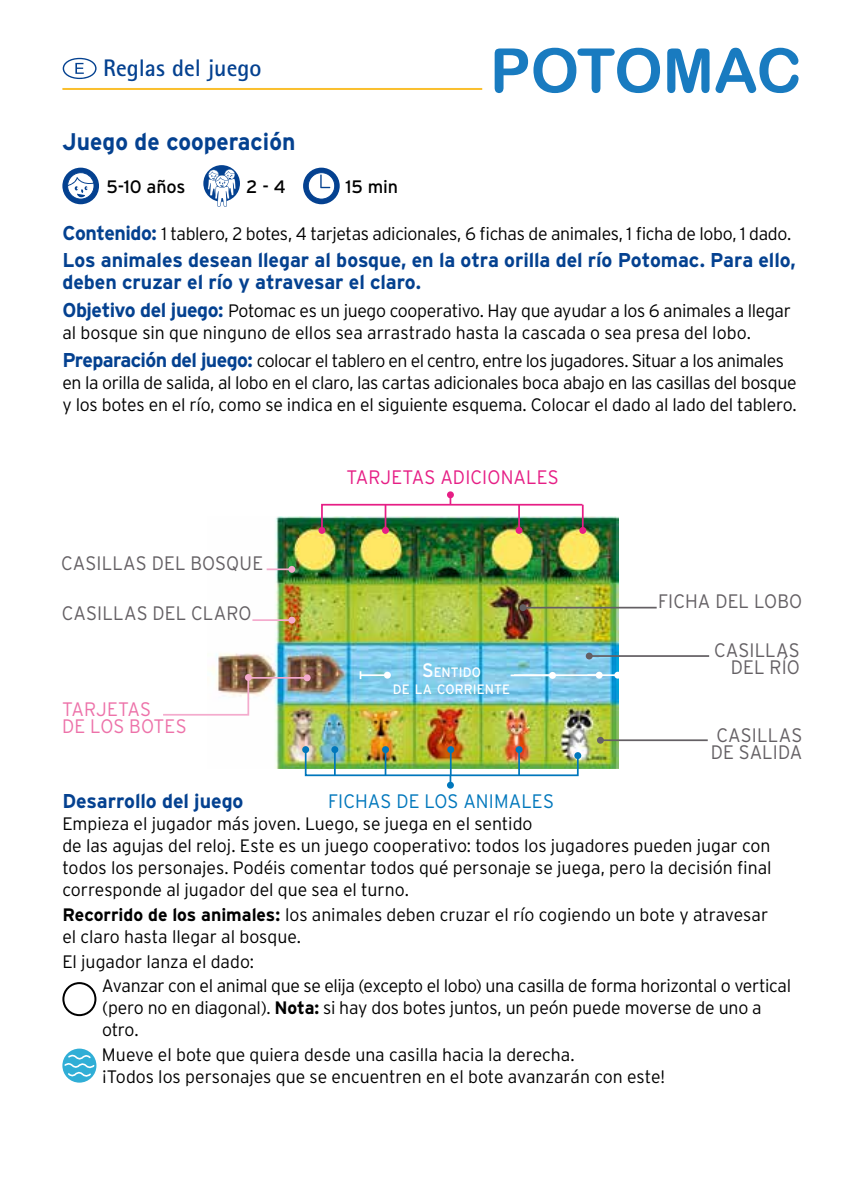
<style>
.page{position:relative;width:851px;height:1191px;background:#fff}
.page>*{position:absolute;margin:0;border:0;box-sizing:border-box;transform-origin:0 0}
.t1{font:61.2px "Arial Rounded MT Bold";letter-spacing:-.005em;color:#197bc0}
.t2{font:700 24px "Interstate";color:#044190;scale:.95 1}
.t3{font:700 24px "Agfa Rotis Sans Serif";color:#044190}
.t4{font:700 20px/22px "Interstate";letter-spacing:-.005em;color:#044190}
.t5{font:300 19.4px/17.4px "Interstate";letter-spacing:.005em;color:#646064;text-align:right;scale:.95 1}
.t6{font:300 19.4px "Interstate";color:#e61e85;scale:.95 1}
.t7{font:300 19.4px "Interstate";color:#0077bc;scale:.95 1}
.t8{font:300 19.4px/17.4px "Interstate";color:#ed72a9;scale:.95 1}
.t9{font:300 18px/22px "Interstate";letter-spacing:-.01em;color:#000}
.t10{font:18px "Interstate";letter-spacing:-.005em;color:#000}
.t11{font:13.6px/17.4px "Interstate";letter-spacing:.005em;color:#fff;text-align:center;scale:.95 1}
.s1{font-weight:700;font-size:20px;color:#044190}
.s2{font-size:19.4px}
.s3{font-weight:700}
</style>
<div class="page">
<hr style="left:62px;top:88px;width:420px;height:2px;background:#fabf2e">
<svg style="left:63px;top:58px;width:34px;height:21px"></svg>
<div style="left:62px;top:982px;width:34px;height:34px;border:2px solid #000;border-radius:50%"></div>
<svg style="left:62px;top:1048px;width:34px;height:34px"></svg>
<svg style="left:64px;top:1053px;width:32px;height:27px"></svg>
<div style="left:62px;top:168px;width:37px;height:36px;background:#044190;border-radius:50%"></div>
<svg style="left:67px;top:172px;width:27px;height:28px"></svg>
<svg style="left:203px;top:165px;width:37px;height:37px"></svg>
<svg style="left:208px;top:169px;width:28px;height:38px"></svg>
<div style="left:303px;top:168px;width:36px;height:36px;background:#044190;border-radius:50%"></div>
<svg style="left:308px;top:172px;width:27px;height:28px"></svg>
<img style="left:211px;top:517px;width:407px;height:251px">
<hr style="left:266px;top:568px;width:26px;height:2px;background:#f4abcd">
<div style="left:288px;top:566px;width:7px;height:7px;background:#f4abcd;border-radius:50%"></div>
<hr style="left:360px;top:674px;width:27px;height:2px;background:#fff">
<svg style="left:359px;top:671px;width:2px;height:8px"></svg>
<div style="left:384px;top:671px;width:7px;height:7px;background:#fff;border-radius:50%"></div>
<hr style="left:514px;top:674px;width:85px;height:2px;background:#fff">
<svg style="left:595px;top:671px;width:7px;height:7px"></svg>
<hr style="left:587px;top:674px;width:30px;height:2px;background:#fff">
<div style="left:614px;top:671px;width:7px;height:7px;background:#fff;border-radius:50%"></div>
<hr style="left:523px;top:607px;width:133px;height:1px;background:#646064">
<div style="left:519px;top:604px;width:7px;height:7px;background:#646064;border-radius:50%"></div>
<hr style="left:600px;top:739px;width:107px;height:2px;background:#646064">
<div style="left:597px;top:737px;width:7px;height:6px;background:#646064;border-radius:50%"></div>
<hr style="left:252px;top:619px;width:40px;height:2px;background:#f4abcd">
<div style="left:288px;top:616px;width:7px;height:7px;background:#f4abcd;border-radius:50%"></div>
<svg style="left:163px;top:675px;width:87px;height:41px"></svg>
<div style="left:245px;top:674px;width:7px;height:7px;background:#f4abcd;border-radius:50%"></div>
<hr style="left:247px;top:677px;width:60px;height:1px;background:#f4abcd">
<div style="left:304px;top:674px;width:6px;height:7px;background:#f4abcd;border-radius:50%"></div>
<div style="left:579px;top:527px;width:7px;height:7px;background:#e61e85;border-radius:50%"></div>
<div style="left:382px;top:527px;width:7px;height:7px;background:#e61e85;border-radius:50%"></div>
<svg style="left:318px;top:527px;width:7px;height:7px"></svg>
<svg style="left:320px;top:496px;width:264px;height:36px"></svg>
<div style="left:447px;top:491px;width:7px;height:7px;background:#e61e85;border-radius:50%"></div>
<div style="left:382px;top:746px;width:7px;height:7px;background:#0077bc;border-radius:50%"></div>
<div style="left:574px;top:752px;width:7px;height:7px;background:#0077bc;border-radius:50%"></div>
<div style="left:302px;top:746px;width:7px;height:7px;background:#0077bc;border-radius:50%"></div>
<img style="left:304px;top:748px;width:275px;height:33px">
<div style="left:447px;top:781px;width:7px;height:7px;background:#0077bc;border-radius:50%"></div>
<hr style="left:510px;top:674px;width:42px;height:2px;background:#fff">
<div style="left:549px;top:672px;width:7px;height:7px;background:#fff;border-radius:50%"></div>
<hr style="left:589px;top:655px;width:120px;height:2px;background:#646064">
<svg style="left:585px;top:652px;width:7px;height:7px"></svg>
<h2 class="t3" style="left:103px;top:53px;width:160px">Reglas del juego</h2>
<h2 class="t2" style="left:62px;top:128px;width:247px">Juego de cooperación</h2>
<p class="t10" style="left:106px;top:177px;width:81px">5-10 años</p>
<p class="t10" style="left:246px;top:177px;width:41px">2 - 4</p>
<p class="t10" style="left:345px;top:177px;width:54px">15 min</p>
<h1 class="t1" style="left:490px;top:34px;width:313px">POTOMAC</h1>
<p class="t9" style="left:62px;top:222px;width:730px"><span class="s1">Contenido:</span> 1 tablero, 2 botes, 4 tarjetas adicionales, 6 fichas de animales, 1 ficha de lobo, 1 dado.</p>
<p class="t4" style="left:62px;top:249px;width:735px">Los animales desean llegar al bosque, en la otra orilla del río Potomac. Para ello, deben cruzar el río y atravesar el claro.</p>
<p class="t9" style="left:62px;top:299px;width:730px"><span class="s1">Objetivo del juego:</span> Potomac es un juego cooperativo. Hay que ayudar a los 6 animales a llegar al bosque sin que ninguno de ellos sea arrastrado hasta la cascada o sea presa del lobo.</p>
<p class="t9" style="left:62px;top:349px;width:735px"><span class="s1">Preparación del juego:</span> colocar el tablero en el centro, entre los jugadores. Situar a los animales en la orilla de salida, al lobo en el claro, las cartas adicionales boca abajo en las casillas del bosque y los botes en el río, como se indica en el siguiente esquema. Colocar el dado al lado del tablero.</p>
<p class="t5" style="left:61px;top:554px;width:214px">CASILLAS DEL BOSQUE</p>
<p class="t5" style="left:62px;top:604px;width:201px">CASILLAS DEL CLARO</p>
<p class="t8" style="left:62px;top:700px;width:132px">TARJETAS<br>DE LOS BOTES</p>
<p class="t6" style="left:346px;top:466px;width:225px">TARJETAS ADICIONALES</p>
<p class="t11" style="left:393px;top:663px;width:125px"><span class="s2">S</span>ENTIDO<br>DE LA CORRIENTE</p>
<p class="t5" style="left:658px;top:592px;width:153px">FICHA DEL LOBO</p>
<p class="t5" style="left:714px;top:641px;width:92px">CASILLAS<br>DEL RÍO</p>
<p class="t5" style="left:710px;top:726px;width:98px;text-align:left">CASILLAS<br>DE SALIDA</p>
<p class="t4" style="left:62px;top:789px;width:183px">Desarrollo del juego</p>
<p class="t9" style="left:62px;top:812px;width:710px">Empieza el jugador más joven. Luego, se juega en el sentido<br>de las agujas del reloj. Este es un juego cooperativo: todos los jugadores pueden jugar con todos los personajes. Podéis comentar todos qué personaje se juega, pero la decisión final corresponde al jugador del que sea el turno.</p>
<p class="t9" style="left:62px;top:903px;width:707px"><span class="s3">Recorrido de los animales:</span> los animales deben cruzar el río cogiendo un bote y atravesar el claro hasta llegar al bosque.</p>
<p class="t9" style="left:102px;top:948px;width:690px;line-height:24.8px;text-indent:-40px">El jugador lanza el dado:<br>Avanzar con el animal que se elija (excepto el lobo) una casilla de forma horizontal o vertical</p>
<p class="t9" style="left:102px;top:997px;width:661px">(pero no en diagonal). <span class="s3">Nota:</span> si hay dos botes juntos, un peón puede moverse de uno a otro.</p>
<p class="t9" style="left:102px;top:1043px;width:564px">Mueve el bote que quiera desde una casilla hacia la derecha.<br>¡Todos los personajes que se encuentren en el bote avanzarán con este!</p>
<p class="t7" style="left:328px;top:790px;width:239px">FICHAS DE LOS ANIMALES</p>
</div>
